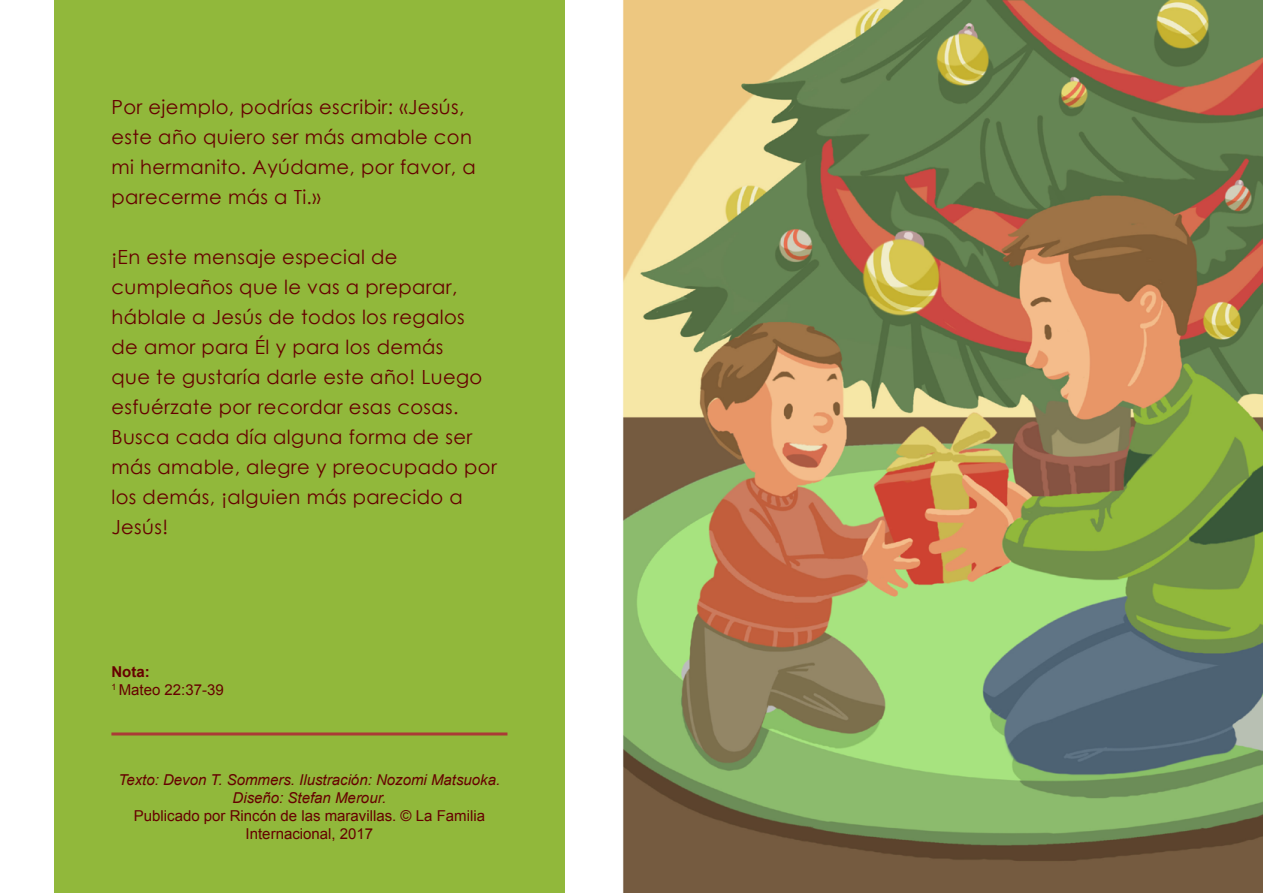
<style>
.page{position:relative;width:1263px;height:893px;background:#fff}
.page>*{position:absolute;margin:0;border:0;box-sizing:border-box;transform-origin:0 0}
.t1{font:19.5px/30px "Century Gothic";letter-spacing:.02em;color:#600}
.t2{font:15px/18px "Arial";color:#600}
.t3{font:italic 15px/18px "Arial";color:#600;text-align:center}
.s1{font-weight:700}
</style>
<div class="page">
<img style="left:623px;top:0;width:640px;height:893px">
<div style="left:54px;top:0;width:511px;height:893px;background:#91b83b"></div>
<hr style="left:111px;top:732px;width:396px;height:3px;background:#aa3a36">
<p class="t1" style="left:111px;top:91px;width:366px">Por ejemplo, podrías escribir: «Jesús, este año quiero ser más amable con mi hermanito. Ayúdame, por favor, a parecerme más a Ti.»</p>
<p class="t1" style="left:111px;top:241px;width:387px">¡En este mensaje especial de cumpleaños que le vas a preparar, háblale a Jesús de todos los regalos<br>de amor para Él y para los demás<br>que te gustaría darle este año! Luego esfuérzate por recordar esas cosas.<br>Busca cada día alguna forma de ser más amable, alegre y preocupado por los demás, ¡alguien más parecido a<br>Jesús!</p>
<p class="t2" style="left:111px;top:663px;width:114px"><span class="s1">Nota:<br></span><sup>1</sup> Mateo 22:37-39</p>
<p class="t3" style="left:119px;top:771px;width:383px">Texto: Devon T. Sommers. Ilustración: Nozomi Matsuoka.<br>Diseño: Stefan Merour.</p>
<p class="t2" style="left:134px;top:807px;width:353px;text-align:center">Publicado por Rincón de las maravillas. © La Familia<br>Internacional, 2017</p>
</div>
